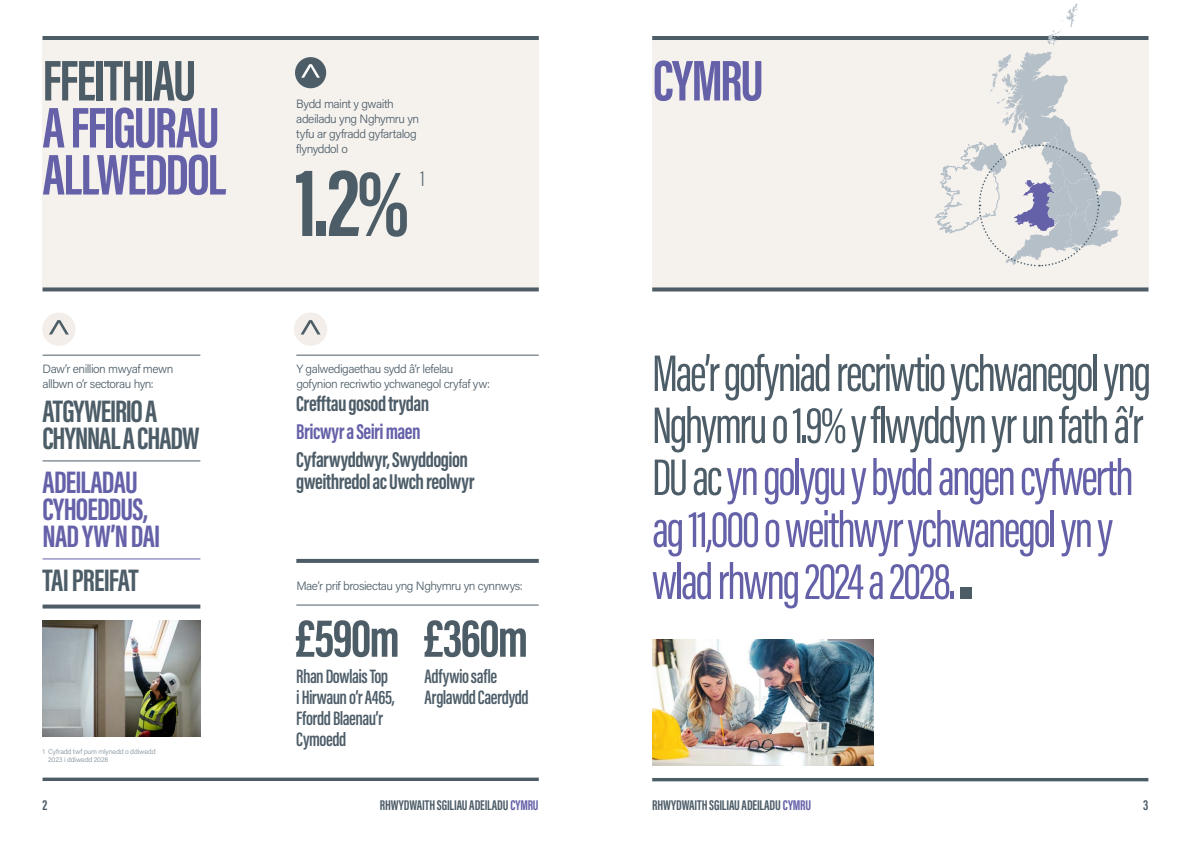
<style>
.page{position:relative;width:1191px;height:842px;background:#fff}
.page>*{position:absolute;margin:0;border:0;box-sizing:border-box;transform-origin:0 0}
.t1{font:700 97px "Acumin Pro Extra Cond";color:#4d5d68}
.t2{font:700 59px/47px "Acumin Pro Extra Cond";letter-spacing:-.035em;color:#6561a9}
.t3{font:700 59px "Acumin Pro Extra Cond";letter-spacing:-.03em;color:#4d5d68}
.t4{font:700 54px "Acumin Pro Extra Cond";letter-spacing:-.03em;color:#4d5d68}
.t5{font:53px/52px "Acumin Pro Extra Cond";letter-spacing:-.04em;color:#6561a9}
.t6{font:700 32px/27px "Acumin Pro Extra Cond";letter-spacing:-.03em;color:#4d5d68}
.t7{font:700 32px/27px "Acumin Pro Extra Cond";letter-spacing:-.02em;color:#6561a9}
.t8{font:700 22px/22px "Acumin Pro Extra Cond";letter-spacing:-.02em;color:#4d5d68}
.t9{font:700 22px "Acumin Pro Extra Cond";letter-spacing:-.025em;color:#6561a9}
.t10{font:300 21.6px "Acumin Pro Extra Cond";color:#4d5d68}
.t11{font:600 20px/21px "Acumin Pro Extra Cond";letter-spacing:-.025em;color:#4d5d68}
.t12{font:700 14.5px "Acumin Pro Extra Cond";letter-spacing:-.005em;color:#4d5d68}
.t13{font:300 12px/15px "Acumin Pro";letter-spacing:-.04em;color:#4d5d68}
.t14{font:300 7px/8px "Acumin Pro";letter-spacing:-.015em;color:#7f8e98}
.s1{color:#4d5d68}
.s2{color:#6561a9}
</style>
<div class="page">
<hr style="left:652px;top:778px;width:496px;height:3px;background:#4d5d68">
<hr style="left:43px;top:778px;width:496px;height:3px;background:#4d5d68">
<div style="left:652px;top:36px;width:496px;height:255px;background:#f5f2ee"></div>
<svg style="left:652px;top:287px;width:496px;height:4px;background:#606e77"></svg>
<hr style="left:652px;top:36px;width:496px;height:4px;background:#4d5d68">
<div style="left:959px;top:587px;width:12px;height:12px;background:#4d5d68"></div>
<img style="left:652px;top:639px;width:221px;height:127px">
<svg style="left:935px;top:4px;width:186px;height:263px"></svg>
<div style="left:43px;top:37px;width:496px;height:252px;background:#f5f2ee"></div>
<svg style="left:43px;top:287px;width:496px;height:4px;background:#606e77"></svg>
<svg style="left:296px;top:559px;width:243px;height:4px"></svg>
<hr style="left:43px;top:355px;width:157px;height:1px;background:#4d5d68">
<hr style="left:296px;top:355px;width:243px;height:1px;background:#4d5d68">
<hr style="left:296px;top:604px;width:243px;height:1px;background:#4d5d68">
<hr style="left:43px;top:36px;width:496px;height:4px;background:#4d5d68">
<div style="left:42px;top:312px;width:34px;height:34px;background:#f3eee9;border-radius:50%"></div>
<svg style="left:49px;top:320px;width:20px;height:14px"></svg>
<div style="left:294px;top:312px;width:33px;height:34px;background:#f3eee9;border-radius:50%"></div>
<svg style="left:301px;top:320px;width:19px;height:14px"></svg>
<img style="left:43px;top:620px;width:157px;height:117px">
<div style="left:295px;top:57px;width:31px;height:31px;background:#4d5d68;border-radius:50%"></div>
<svg style="left:301px;top:64px;width:19px;height:14px"></svg>
<hr style="left:43px;top:460px;width:157px;height:1px;background:#4d5d68">
<hr style="left:43px;top:558px;width:157px;height:1px;background:#6561a9">
<svg style="left:43px;top:604px;width:157px;height:4px"></svg>
<h2 class="t3" style="left:43px;top:44px;width:155px">FFEITHIAU</h2>
<h2 class="t2" style="left:43px;top:104px;width:185px">A FFIGURAU<br>ALLWEDDOL</h2>
<p class="t13" style="left:296px;top:96px;width:124px">Bydd maint y gwaith adeiladu yng Nghymru yn tyfu ar gyfradd gyfartalog flynyddol o</p>
<h1 class="t1" style="left:295px;top:144px;width:116px">1.2%</h1>
<h3 class="t10" style="left:420px;top:166px;width:6px">1</h3>
<p class="t13" style="left:43px;top:361px;width:132px">Daw’r enillion mwyaf mewn allbwn o’r sectorau hyn:</p>
<p class="t13" style="left:296px;top:361px;width:195px">Y galwedigaethau sydd â’r lefelau gofynion recriwtio ychwanegol cryfaf yw:</p>
<h3 class="t6" style="left:43px;top:397px;width:159px">ATGYWEIRIO A<br>CHYNNAL A CHADW</h3>
<h3 class="t7" style="left:43px;top:468px;width:119px">ADEILADAU<br>CYHOEDDUS,<br>NAD YW’N DAI</h3>
<h3 class="t6" style="left:43px;top:567px;width:98px">TAI PREIFAT</h3>
<p class="t14" style="left:48px;top:747px;width:109px;text-indent:-5px">1 Cyfradd twf pum mlynedd o ddiwedd<br>2023 i ddiwedd 2028</p>
<h3 class="t8" style="left:296px;top:393px;width:134px">Crefftau gosod trydan</h3>
<h3 class="t9" style="left:296px;top:418px;width:126px">Bricwyr a Seiri maen</h3>
<h3 class="t8" style="left:296px;top:448px;width:180px">Cyfarwyddwyr, Swyddogion gweithredol ac Uwch reolwyr</h3>
<p class="t13" style="left:296px;top:577px;width:228px">Mae’r prif brosiectau yng Nghymru yn cynnwys:</p>
<h3 class="t4" style="left:295px;top:605px;width:235px">£590m £360m</h3>
<h3 class="t11" style="left:296px;top:666px;width:100px">Rhan Dowlais Top i Hirwaun o’r A465,<br>Ffordd Blaenau’r<br>Cymoedd</h3>
<h3 class="t11" style="left:424px;top:666px;width:106px">Adfywio safle<br>Arglawdd Caerdydd</h3>
<h2 class="t2" style="left:653px;top:57px;width:112px">CYMRU</h2>
<h3 class="t5" style="left:652px;top:347px;width:501px"><span class="s1">Mae’r gofyniad recriwtio ychwanegol yng Nghymru o 1.9% y flwyddyn yr un fath â’r DU ac</span> yn golygu y bydd angen cyfwerth ag 11,000 o weithwyr ychwanegol yn y wlad rhwng 2024 a 2028.</h3>
<p class="t12" style="left:43px;top:796px;width:6px">2</p>
<p class="t12" style="left:380px;top:796px;width:160px">RHWYDWAITH SGILIAU ADEILADU <span class="s2">CYMRU</span></p>
<p class="t12" style="left:652px;top:797px;width:160px">RHWYDWAITH SGILIAU ADEILADU <span class="s2">CYMRU</span></p>
<p class="t12" style="left:1143px;top:797px;width:7px">3</p>
</div>
